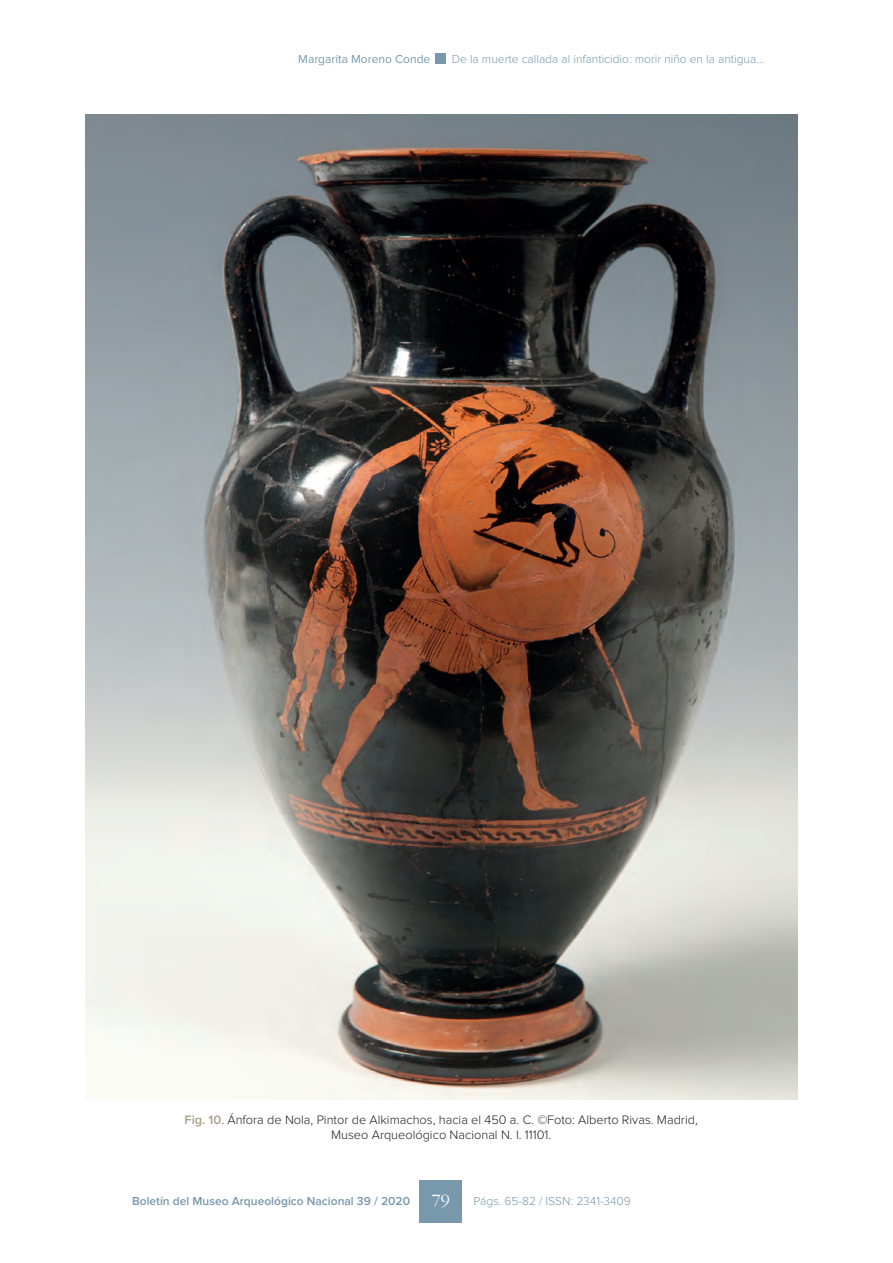
<style>
.page{position:relative;width:893px;height:1263px;background:#fff}
.page>*{position:absolute;margin:0;border:0;box-sizing:border-box;transform-origin:0 0}
.t1{font:300 18px "ITC Garamond Std";color:#fff}
.t2{font:300 12.75px/15.8px "Proxima Nova";color:#231f20;text-align:center}
.t3{font:300 12px "Proxima Nova";color:#7898ac}
.t4{font:600 12px "Proxima Nova";color:#7898ac}
.t5{font:12px "Proxima Nova";color:#7898ac}
.s1{font-weight:600;color:#ab9f88}
</style>
<div class="page">
<div style="left:420px;top:1180px;width:42px;height:43px;background:#7898ac"></div>
<div style="left:436px;top:53px;width:10px;height:11px;background:#7898ac"></div>
<img style="left:85px;top:115px;width:712px;height:985px">
<p class="t5" style="left:298px;top:53px;width:134px">Margarita Moreno Conde</p>
<p class="t3" style="left:452px;top:54px;width:314px">De la muerte callada al infanticidio: morir niño en la antigua…</p>
<p class="t2" style="left:185px;top:1112px;width:515px"><span class="s1">Fig. 10</span>. Ánfora de Nola, Pintor de Alkimachos, hacia el 450 a. C. ©Foto: Alberto Rivas. Madrid,<br>Museo Arqueológico Nacional N. I. 11101.</p>
<p class="t4" style="left:132px;top:1195px;width:280px">Boletín del Museo Arqueológico Nacional 39 / 2020</p>
<h1 class="t1" style="left:432px;top:1190px;width:19px">79</h1>
<p class="t3" style="left:473px;top:1195px;width:159px">Págs. 65-82 / ISSN: 2341-3409</p>
</div>
